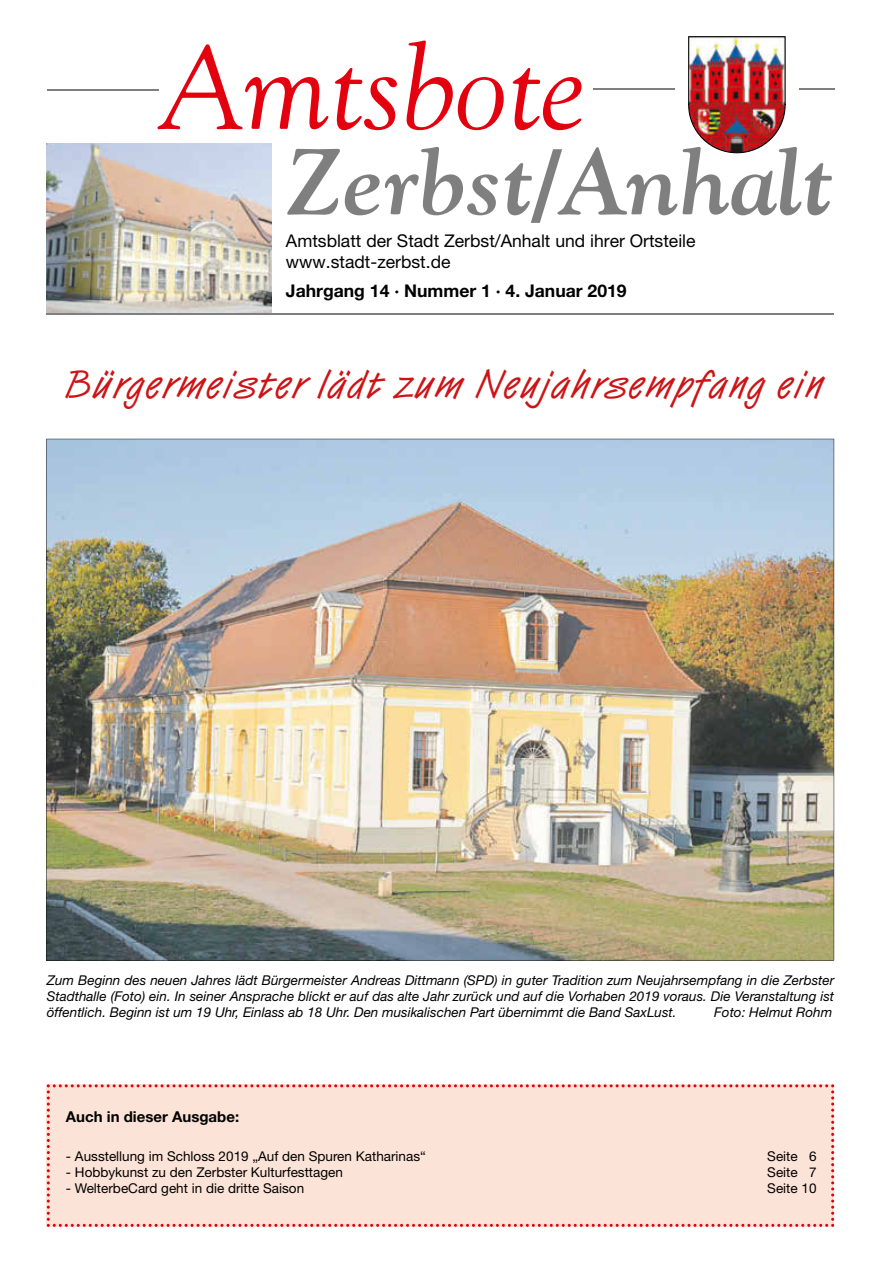
<style>
.page{position:relative;width:881px;height:1263px;background:#fff}
.page>*{position:absolute;margin:0;border:0;box-sizing:border-box;transform-origin:0 0}
.t1{font:italic 118.5px "Goudy";color:#e3000f}
.t2{font:italic 700 93px "Goudy";color:#7f7f7f}
.t3{font:37.5px "Hubert";color:#cd1316}
.t4{font:17.55px/21px "Helvetica Neue LT";color:#000}
.t5{font:700 17.55px "Helvetica Neue LT";color:#000}
.t6{font:700 15px "Helvetica Neue LT";color:#000}
.t7{font:italic 13.5px/16.2px "Helvetica Neue LT";color:#000;text-align:justify}
.t8{font:13.5px "Helvetica Neue LT";color:#000}
</style>
<div class="page">
<img style="left:47px;top:144px;width:224px;height:169px">
<hr style="left:47px;top:89px;width:111px;height:1px;background:#7f7f7f">
<hr style="left:47px;top:313px;width:786px;height:2px;background:#7f7f7f">
<hr style="left:593px;top:88px;width:81px;height:2px;background:#7f7f7f">
<hr style="left:798px;top:88px;width:35px;height:2px;background:#7f7f7f">
<img style="left:688px;top:36px;width:97px;height:117px">
<div style="left:47px;top:1084px;width:786px;height:143px;background:#fce3d7"></div>
<img style="left:46px;top:439px;width:787px;height:521px">
<h1 class="t1" style="left:158px;top:16px;width:429px">Amtsbote</h1>
<h2 class="t2" style="left:286px;top:124px;width:549px">Zerbst/Anhalt</h2>
<p class="t4" style="left:286px;top:230px;width:411px">Amtsblatt der Stadt Zerbst/Anhalt und ihrer Ortsteile www.stadt-zerbst.de</p>
<p class="t5" style="left:286px;top:279px;width:342px">Jahrgang 14 · Nummer 1 · 4. Januar 2019</p>
<h3 class="t3" style="left:60px;top:360px;width:761px">Bürgermeister lädt zum Neujahrsempfang ein</h3>
<p class="t7" style="left:47px;top:972px;width:788px">Zum Beginn des neuen Jahres lädt Bürgermeister Andreas Dittmann (SPD) in guter Tradition zum Neujahrsempfang in die Zerbster Stadthalle (Foto) ein. In seiner Ansprache blickt er auf das alte Jahr zurück und auf die Vorhaben 2019 voraus. Die Veranstaltung ist öffentlich. Beginn ist um 19 Uhr, Einlass ab 18 Uhr. Den musikalischen Part übernimmt die Band SaxLust.</p>
<p class="t7" style="left:714px;top:1004px;width:120px">Foto: Helmut Rohm</p>
<p class="t6" style="left:66px;top:1107px;width:175px">Auch in dieser Ausgabe:</p>
<p class="t8" style="left:66px;top:1148px;width:361px">- Ausstellung im Schloss 2019 „Auf den Spuren Katharinas“</p>
<p class="t8" style="left:767px;top:1148px;width:51px">Seite 6</p>
<p class="t8" style="left:66px;top:1164px;width:278px">- Hobbykunst zu den Zerbster Kulturfesttagen</p>
<p class="t8" style="left:767px;top:1164px;width:51px">Seite 7</p>
<p class="t8" style="left:66px;top:1180px;width:240px">- WelterbeCard geht in die dritte Saison</p>
<p class="t8" style="left:767px;top:1180px;width:51px">Seite 10</p>
</div>
